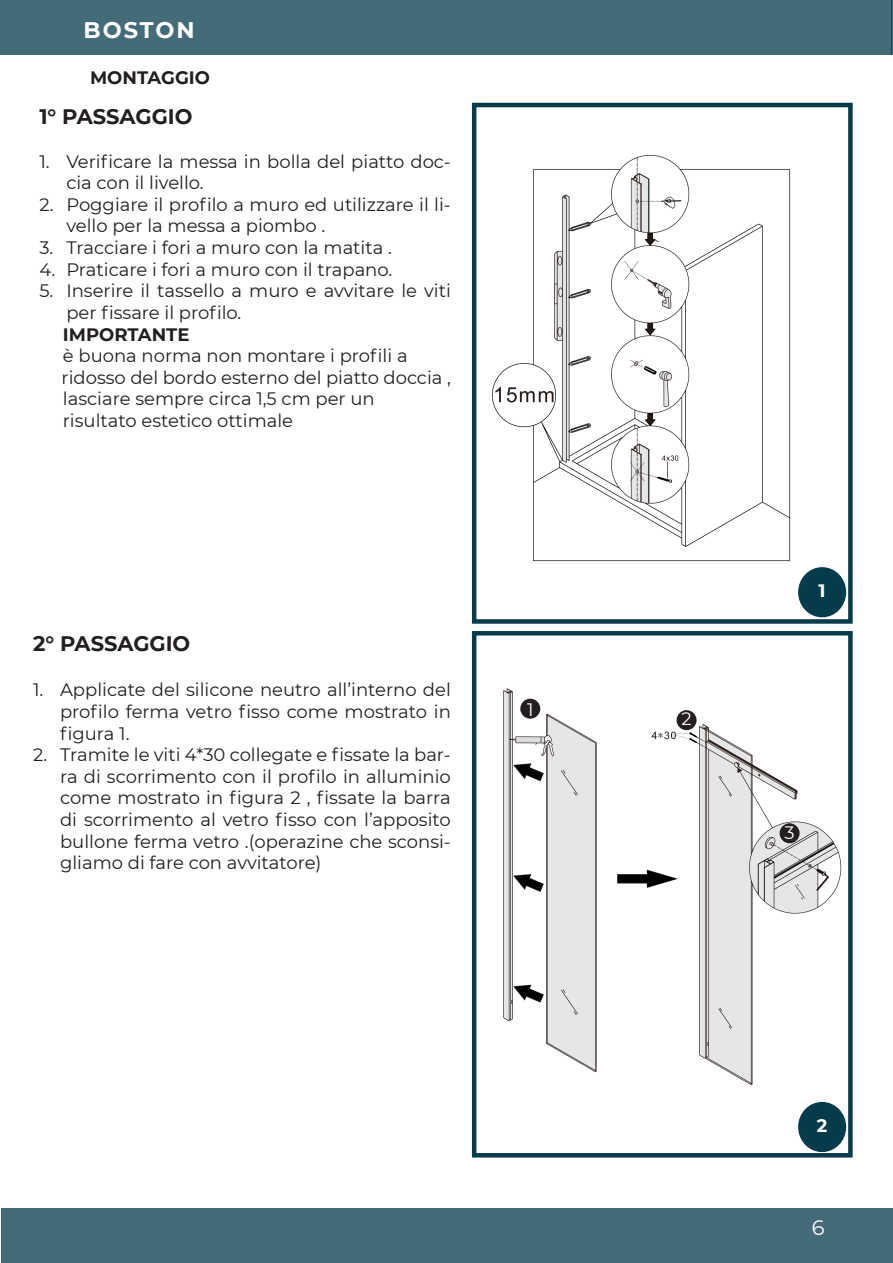
<style>
.page{position:relative;width:893px;height:1263px;background:#fff}
.page>*{position:absolute;margin:0;border:0;box-sizing:border-box;transform-origin:0 0}
.t1{font:700 22.5px "Montserrat";letter-spacing:.09em;color:#fff}
.t2{font:700 21px "Montserrat";color:#231f20}
.t3{font:21px "Montserrat";color:#fff}
.t4{font:18px/21.6px "Montserrat";color:#231f20}
.t5{font:700 18px "Montserrat";color:#231f20}
.t6{font:18px "Montserrat";color:#fff}
.t7{font:700 18px "Montserrat";color:#fff}
</style>
<div class="page">
<div style="left:0;top:0;width:892px;height:54px;background:#446c78"></div>
<div style="left:1px;top:1209px;width:892px;height:54px;background:#446c78"></div>
<hr style="left:892px;top:0;width:1px;height:54px;background:#063b4b">
<img style="left:492px;top:155px;width:349px;height:421px">
<div style="left:472px;top:103px;width:381px;height:521px;border:4px solid #063b4b"></div>
<img style="left:503px;top:688px;width:343px;height:434px">
<div style="left:472px;top:631px;width:381px;height:526px;border:4px solid #063b4b"></div>
<div style="left:799px;top:568px;width:46px;height:49px;background:#063b4b;border-radius:50%"></div>
<div style="left:798px;top:567px;width:48px;height:50px;border:2px solid #063b4b;border-radius:50%"></div>
<div style="left:799px;top:1103px;width:46px;height:48px;background:#063b4b;border-radius:50%"></div>
<div style="left:798px;top:1102px;width:48px;height:50px;border:2px solid #063b4b;border-radius:50%"></div>
<div style="left:521px;top:699px;width:18px;height:19px;background:#231f20;border-radius:50%"></div>
<div style="left:520px;top:699px;width:20px;height:20px;border:2px solid #231f20;border-radius:50%"></div>
<div style="left:677px;top:711px;width:19px;height:18px;background:#231f20;border-radius:50%"></div>
<div style="left:677px;top:710px;width:19px;height:20px;border:2px solid #231f20;border-radius:50%"></div>
<div style="left:780px;top:824px;width:19px;height:18px;background:#231f20;border-radius:50%"></div>
<div style="left:780px;top:823px;width:20px;height:20px;border:2px solid #231f20;border-radius:50%"></div>
<p class="t1" style="left:83px;top:14px;width:113px">BOSTON</p>
<p class="t5" style="left:90px;top:65px;width:121px">MONTAGGIO</p>
<p class="t2" style="left:39px;top:102px;width:155px">1° PASSAGGIO</p>
<p class="t4" style="left:66px;top:150px;width:386px;text-indent:-27px">1. Verificare la messa in bolla del piatto doc&shy;cia con il livello.</p>
<p class="t4" style="left:66px;top:193px;width:386px;text-indent:-27px">2. Poggiare il profilo a muro ed utilizzare il li&shy;vello per la messa a piombo .</p>
<p class="t4" style="left:39px;top:236px;width:354px">3. Tracciare i fori a muro con la matita .</p>
<p class="t4" style="left:39px;top:258px;width:354px">4. Praticare i fori a muro con il trapano.</p>
<p class="t4" style="left:66px;top:279px;width:386px;text-indent:-27px">5. Inserire il tassello a muro e avvitare le viti per fissare il profilo.</p>
<p class="t5" style="left:63px;top:321px;width:128px">IMPORTANTE</p>
<p class="t4" style="left:63px;top:344px;width:346px">è buona norma non montare i profili a</p>
<p class="t4" style="left:62px;top:366px;width:391px">ridosso del bordo esterno del piatto doccia ,</p>
<p class="t4" style="left:63px;top:387px;width:313px">lasciare sempre circa 1,5 cm per un</p>
<p class="t4" style="left:63px;top:409px;width:232px">risultato estetico ottimale</p>
<p class="t2" style="left:33px;top:629px;width:159px">2° PASSAGGIO</p>
<p class="t4" style="left:60px;top:678px;width:392px;text-align:justify;text-indent:-27px">1. Applicate del silicone neutro all’interno del profilo ferma vetro fisso come mostrato in figura 1.</p>
<p class="t4" style="left:60px;top:743px;width:392px;text-align:justify;text-indent:-27px">2. Tramite le viti 4*30 collegate e fissate la bar&shy;ra di scorrimento con il profilo in alluminio come mostrato in figura 2 , fissate la barra di scorrimento al vetro fisso con l’apposito bullone ferma vetro .(operazine che sconsi&shy;gliamo di fare con avvitatore)</p>
<p class="t6" style="left:527px;top:697px;width:8px">1</p>
<p class="t6" style="left:681px;top:706px;width:12px">2</p>
<p class="t7" style="left:819px;top:577px;width:9px">1</p>
<p class="t6" style="left:784px;top:820px;width:12px">3</p>
<p class="t7" style="left:817px;top:1112px;width:12px">2</p>
<p class="t3" style="left:812px;top:1213px;width:14px">6</p>
</div>
